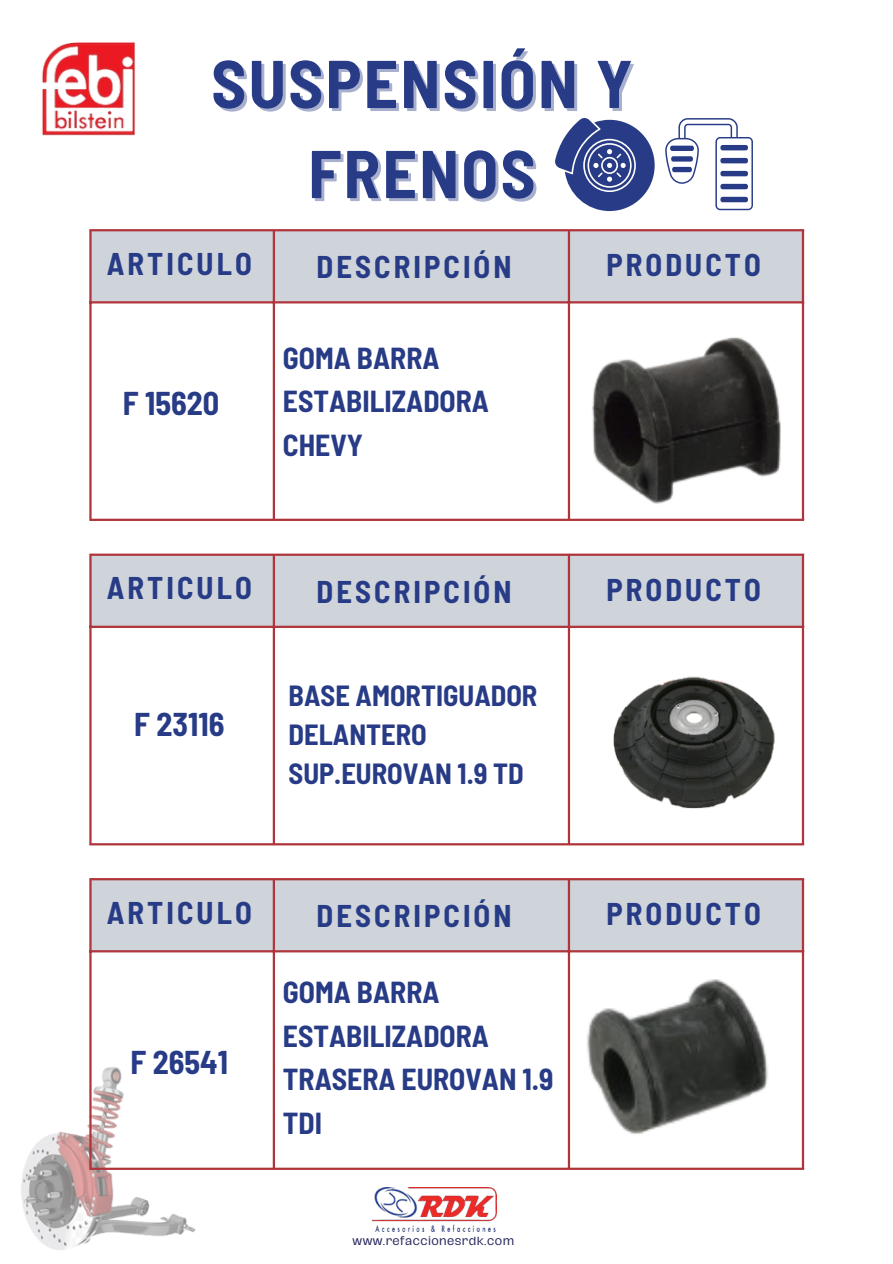
<style>
.page{position:relative;width:893px;height:1264px;background:#fff}
.page>*{position:absolute;margin:0;border:0;box-sizing:border-box;transform-origin:0 0}
.t1{font:700 semi-condensed 67.35px "Barlow";letter-spacing:.035em;color:#273b86}
.t2{font:700 semi-condensed 32.25px "Barlow";color:#273b86}
.t3{font:700 semi-condensed 30.75px "Barlow";letter-spacing:.1em;color:#273b86}
.t4{font:700 semi-condensed 29.7px/43.5px "Barlow";color:#273b86}
.t5{font:700 semi-condensed 28.5px/39.3px "Barlow";color:#273b86}
.t6{font:10.8px "Hagrid Text";letter-spacing:.04em;color:#29295e}
</style>
<div class="page">
<div style="left:92px;top:231px;width:709px;height:70px;background:#ced4da"></div>
<hr style="left:89px;top:231px;width:3px;height:287px;background:#b0343b">
<hr style="left:273px;top:231px;width:2px;height:287px;background:#b0343b">
<hr style="left:567px;top:231px;width:3px;height:287px;background:#b0343b">
<hr style="left:801px;top:231px;width:3px;height:287px;background:#b0343b">
<hr style="left:89px;top:229px;width:715px;height:2px;background:#b0343b">
<hr style="left:89px;top:301px;width:715px;height:2px;background:#b0343b">
<hr style="left:89px;top:518px;width:715px;height:3px;background:#b0343b">
<img style="left:42px;top:42px;width:94px;height:94px">
<img style="left:372px;top:1187px;width:124px;height:44px">
<div style="left:92px;top:556px;width:709px;height:69px;background:#ced4da"></div>
<hr style="left:89px;top:556px;width:3px;height:287px;background:#b0343b">
<hr style="left:273px;top:556px;width:2px;height:287px;background:#b0343b">
<hr style="left:567px;top:556px;width:3px;height:287px;background:#b0343b">
<hr style="left:801px;top:556px;width:3px;height:287px;background:#b0343b">
<hr style="left:89px;top:553px;width:715px;height:3px;background:#b0343b">
<hr style="left:89px;top:625px;width:715px;height:3px;background:#b0343b">
<hr style="left:89px;top:843px;width:715px;height:2px;background:#b0343b">
<img style="left:21px;top:1067px;width:180px;height:183px">
<div style="left:92px;top:880px;width:709px;height:70px;background:#ced4da"></div>
<hr style="left:89px;top:880px;width:3px;height:287px;background:#b0343b">
<hr style="left:273px;top:880px;width:2px;height:287px;background:#b0343b">
<hr style="left:567px;top:880px;width:3px;height:287px;background:#b0343b">
<hr style="left:801px;top:880px;width:3px;height:287px;background:#b0343b">
<hr style="left:89px;top:878px;width:715px;height:2px;background:#b0343b">
<hr style="left:89px;top:950px;width:715px;height:2px;background:#b0343b">
<hr style="left:89px;top:1167px;width:715px;height:2px;background:#b0343b">
<img style="left:592px;top:337px;width:189px;height:167px">
<img style="left:570px;top:968px;width:198px;height:184px">
<svg style="left:555px;top:118px;width:99px;height:93px"></svg>
<svg style="left:665px;top:118px;width:87px;height:92px"></svg>
<div style="left:720px;top:145px;width:27px;height:5px;background:#273b86;border-radius:2px"></div>
<div style="left:720px;top:158px;width:27px;height:5px;background:#273b86;border-radius:2px"></div>
<div style="left:720px;top:171px;width:27px;height:5px;background:#273b86;border-radius:2px"></div>
<div style="left:720px;top:184px;width:27px;height:5px;background:#273b86;border-radius:2px"></div>
<div style="left:720px;top:197px;width:27px;height:5px;background:#273b86;border-radius:2px"></div>
<img style="left:578px;top:676px;width:213px;height:170px">
<h2 class="t1" style="left:211px;top:41px;width:423px">SUSPENSIÓN Y</h2>
<h2 class="t3" style="left:107px;top:244px;width:147px">ARTICULO</h2>
<h2 class="t2" style="left:123px;top:383px;width:98px">F 15620</h2>
<p class="t1" style="left:308px;top:131px;width:229px">FRENOS</p>
<h2 class="t3" style="left:316px;top:247px;width:196px">DESCRIPCIÓN</h2>
<h2 class="t3" style="left:606px;top:245px;width:156px">PRODUCTO</h2>
<h2 class="t4" style="left:283px;top:335px;width:207px">GOMA BARRA<br>ESTABILIZADORA<br>CHEVY</h2>
<p class="t3" style="left:107px;top:568px;width:147px">ARTICULO</p>
<h2 class="t3" style="left:316px;top:572px;width:196px">DESCRIPCIÓN</h2>
<h2 class="t3" style="left:606px;top:570px;width:156px">PRODUCTO</h2>
<h2 class="t2" style="left:134px;top:703px;width:92px">F 23116</h2>
<p class="t5" style="left:288px;top:674px;width:250px">BASE AMORTIGUADOR<br>DELANTERO<br>SUP.EUROVAN 1.9 TD</p>
<h2 class="t3" style="left:107px;top:893px;width:147px">ARTICULO</h2>
<h2 class="t2" style="left:131px;top:1041px;width:99px">F 26541</h2>
<p class="t3" style="left:316px;top:896px;width:196px">DESCRIPCIÓN</p>
<h2 class="t3" style="left:606px;top:894px;width:156px">PRODUCTO</h2>
<h2 class="t4" style="left:283px;top:969px;width:272px">GOMA BARRA<br>ESTABILIZADORA<br>TRASERA EUROVAN 1.9<br>TDI</h2>
<p class="t6" style="left:352px;top:1235px;width:163px">www.refaccionesrdk.com</p>
</div>
